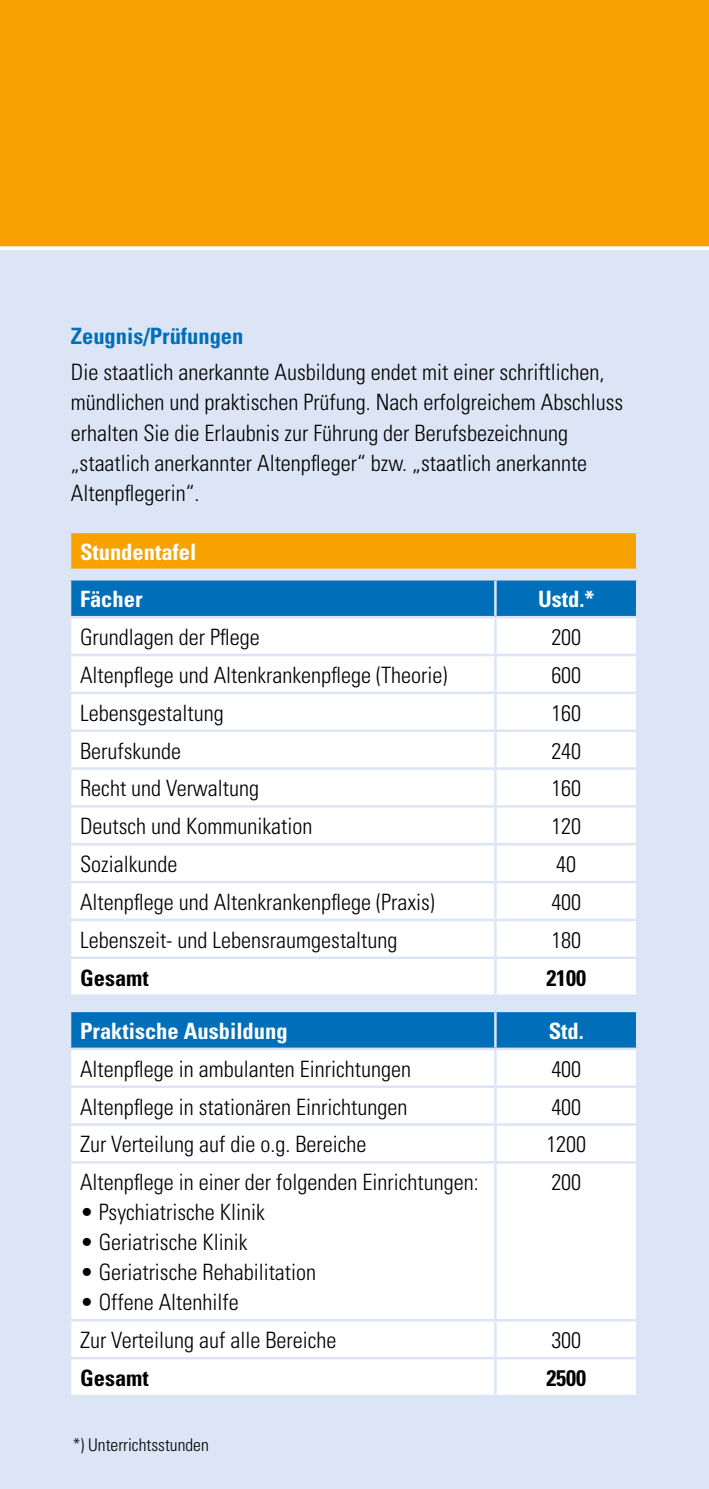
<style>
.page{position:relative;width:709px;height:1489px;background:#fff}
.page>*{position:absolute;margin:0;border:0;box-sizing:border-box;transform-origin:0 0}
.t1{font:300 condensed 22.5px/30px "Univers";color:#000}
.t2{font:700 condensed 22.5px "Univers";color:#fff}
.t3{font:700 condensed 22.5px "Univers";color:#000}
.t4{font:700 condensed 22.5px "Univers";color:#006fb9}
.t5{font:300 condensed 17.5px "Univers";color:#000}
</style>
<div class="page">
<div style="left:0;top:0;width:709px;height:248px;background:#f7a200"></div>
<div style="left:0;top:248px;width:709px;height:1240px;background:#dce5f5"></div>
<svg style="left:0;top:246px;width:709px;height:4px;background:#fef8ec"></svg>
<div style="left:71px;top:580px;width:565px;height:36px;background:#006fb9"></div>
<div style="left:71px;top:618px;width:565px;height:376px;background:#fff"></div>
<hr style="left:69px;top:653px;width:426px;height:3px;background:#dce5f5">
<hr style="left:495px;top:653px;width:143px;height:3px;background:#dce5f5">
<hr style="left:69px;top:691px;width:426px;height:3px;background:#dce5f5">
<hr style="left:495px;top:691px;width:143px;height:3px;background:#dce5f5">
<hr style="left:69px;top:729px;width:426px;height:3px;background:#dce5f5">
<hr style="left:495px;top:729px;width:143px;height:3px;background:#dce5f5">
<hr style="left:69px;top:767px;width:426px;height:2px;background:#dce5f5">
<hr style="left:495px;top:767px;width:143px;height:2px;background:#dce5f5">
<hr style="left:69px;top:805px;width:426px;height:2px;background:#dce5f5">
<hr style="left:495px;top:805px;width:143px;height:2px;background:#dce5f5">
<hr style="left:69px;top:843px;width:426px;height:2px;background:#dce5f5">
<hr style="left:495px;top:843px;width:143px;height:2px;background:#dce5f5">
<hr style="left:69px;top:880px;width:426px;height:3px;background:#dce5f5">
<hr style="left:495px;top:880px;width:143px;height:3px;background:#dce5f5">
<hr style="left:69px;top:918px;width:426px;height:3px;background:#dce5f5">
<hr style="left:495px;top:918px;width:143px;height:3px;background:#dce5f5">
<hr style="left:69px;top:956px;width:426px;height:3px;background:#dce5f5">
<hr style="left:495px;top:956px;width:143px;height:3px;background:#dce5f5">
<hr style="left:494px;top:580px;width:2px;height:36px;background:#dce5f5">
<hr style="left:494px;top:618px;width:2px;height:35px;background:#dce5f5">
<hr style="left:494px;top:656px;width:2px;height:35px;background:#dce5f5">
<hr style="left:494px;top:694px;width:2px;height:35px;background:#dce5f5">
<hr style="left:494px;top:732px;width:2px;height:35px;background:#dce5f5">
<hr style="left:494px;top:769px;width:2px;height:36px;background:#dce5f5">
<hr style="left:494px;top:807px;width:2px;height:36px;background:#dce5f5">
<hr style="left:494px;top:845px;width:2px;height:35px;background:#dce5f5">
<hr style="left:494px;top:883px;width:2px;height:35px;background:#dce5f5">
<hr style="left:494px;top:921px;width:2px;height:35px;background:#dce5f5">
<hr style="left:494px;top:959px;width:2px;height:35px;background:#dce5f5">
<div style="left:71px;top:1012px;width:565px;height:35px;background:#006fb9"></div>
<div style="left:71px;top:1050px;width:565px;height:344px;background:#fff"></div>
<hr style="left:69px;top:1085px;width:426px;height:2px;background:#dce5f5">
<hr style="left:495px;top:1085px;width:143px;height:2px;background:#dce5f5">
<hr style="left:69px;top:1123px;width:426px;height:2px;background:#dce5f5">
<hr style="left:495px;top:1123px;width:143px;height:2px;background:#dce5f5">
<hr style="left:69px;top:1160px;width:426px;height:3px;background:#dce5f5">
<hr style="left:495px;top:1160px;width:143px;height:3px;background:#dce5f5">
<hr style="left:69px;top:1318px;width:426px;height:3px;background:#dce5f5">
<hr style="left:495px;top:1318px;width:143px;height:3px;background:#dce5f5">
<hr style="left:69px;top:1356px;width:426px;height:3px;background:#dce5f5">
<hr style="left:495px;top:1356px;width:143px;height:3px;background:#dce5f5">
<hr style="left:494px;top:1012px;width:2px;height:35px;background:#dce5f5">
<hr style="left:494px;top:1050px;width:2px;height:35px;background:#dce5f5">
<hr style="left:494px;top:1087px;width:2px;height:36px;background:#dce5f5">
<hr style="left:494px;top:1125px;width:2px;height:35px;background:#dce5f5">
<hr style="left:494px;top:1163px;width:2px;height:155px;background:#dce5f5">
<hr style="left:494px;top:1321px;width:2px;height:35px;background:#dce5f5">
<hr style="left:494px;top:1359px;width:2px;height:35px;background:#dce5f5">
<div style="left:70px;top:532px;width:567px;height:38px;background:#f7a200"></div>
<hr style="left:69px;top:530px;width:569px;height:3px;background:#dce5f5">
<hr style="left:69px;top:568px;width:569px;height:3px;background:#dce5f5">
<hr style="left:69px;top:533px;width:2px;height:35px;background:#dce5f5">
<hr style="left:636px;top:533px;width:2px;height:35px;background:#dce5f5">
<p class="t4" style="left:71px;top:322px;width:174px">Zeugnis/Prüfungen</p>
<p class="t1" style="left:71px;top:357px;width:554px">Die staatlich anerkannte Ausbildung endet mit einer schriftlichen, mündlichen und praktischen Prüfung. Nach erfolgreichem Abschluss erhalten Sie die Erlaubnis zur Führung der Berufsbezeichnung „staatlich anerkannter Altenpfleger“ bzw. „staatlich anerkannte Altenpflegerin“.</p>
<p class="t2" style="left:80px;top:538px;width:118px">Stundentafel</p>
<p class="t2" style="left:80px;top:585px;width:64px">Fächer</p>
<p class="t2" style="left:538px;top:585px;width:58px">Ustd.*</p>
<p class="t1" style="left:80px;top:622px;width:181px">Grundlagen der Pflege</p>
<p class="t1" style="left:551px;top:622px;width:31px">200</p>
<p class="t1" style="left:80px;top:660px;width:369px">Altenpflege und Altenkrankenpflege (Theorie)</p>
<p class="t1" style="left:551px;top:660px;width:31px">600</p>
<p class="t1" style="left:80px;top:697px;width:145px">Lebensgestaltung</p>
<p class="t1" style="left:551px;top:697px;width:31px">160</p>
<p class="t1" style="left:80px;top:735px;width:103px">Berufskunde</p>
<p class="t1" style="left:551px;top:735px;width:31px">240</p>
<p class="t1" style="left:80px;top:773px;width:181px">Recht und Verwaltung</p>
<p class="t1" style="left:551px;top:773px;width:31px">160</p>
<p class="t1" style="left:80px;top:811px;width:234px">Deutsch und Kommunikation</p>
<p class="t1" style="left:551px;top:811px;width:31px">120</p>
<p class="t1" style="left:80px;top:849px;width:99px">Sozialkunde</p>
<p class="t1" style="left:556px;top:849px;width:21px">40</p>
<p class="t1" style="left:80px;top:887px;width:356px">Altenpflege und Altenkrankenpflege (Praxis)</p>
<p class="t1" style="left:551px;top:887px;width:31px">400</p>
<p class="t1" style="left:80px;top:924px;width:319px">Lebenszeit- und Lebensraumgestaltung</p>
<p class="t1" style="left:551px;top:924px;width:31px">180</p>
<p class="t3" style="left:80px;top:963px;width:70px">Gesamt</p>
<p class="t3" style="left:546px;top:963px;width:41px">2100</p>
<p class="t2" style="left:80px;top:1016px;width:209px">Praktische Ausbildung</p>
<p class="t2" style="left:549px;top:1016px;width:37px">Std.</p>
<p class="t1" style="left:80px;top:1053px;width:333px">Altenpflege in ambulanten Einrichtungen</p>
<p class="t1" style="left:551px;top:1053px;width:31px">400</p>
<p class="t1" style="left:80px;top:1091px;width:329px">Altenpflege in stationären Einrichtungen</p>
<p class="t1" style="left:551px;top:1091px;width:31px">400</p>
<p class="t1" style="left:80px;top:1129px;width:288px">Zur Verteilung auf die o.g. Bereiche</p>
<p class="t1" style="left:546px;top:1129px;width:41px">1200</p>
<p class="t1" style="left:80px;top:1167px;width:400px">Altenpflege in einer der folgenden Einrichtungen:</p>
<p class="t1" style="left:80px;top:1197px;width:186px">• Psychiatrische Klinik</p>
<p class="t1" style="left:80px;top:1227px;width:169px">• Geriatrische Klinik</p>
<p class="t1" style="left:80px;top:1257px;width:238px">• Geriatrische Rehabilitation</p>
<p class="t1" style="left:80px;top:1287px;width:160px">• Offene Altenhilfe</p>
<p class="t1" style="left:551px;top:1167px;width:31px">200</p>
<p class="t1" style="left:80px;top:1324px;width:258px">Zur Verteilung auf alle Bereiche</p>
<p class="t1" style="left:551px;top:1324px;width:31px">300</p>
<p class="t3" style="left:80px;top:1363px;width:70px">Gesamt</p>
<p class="t3" style="left:546px;top:1363px;width:41px">2500</p>
<p class="t5" style="left:73px;top:1434px;width:138px">*) Unterrichtsstunden</p>
</div>
